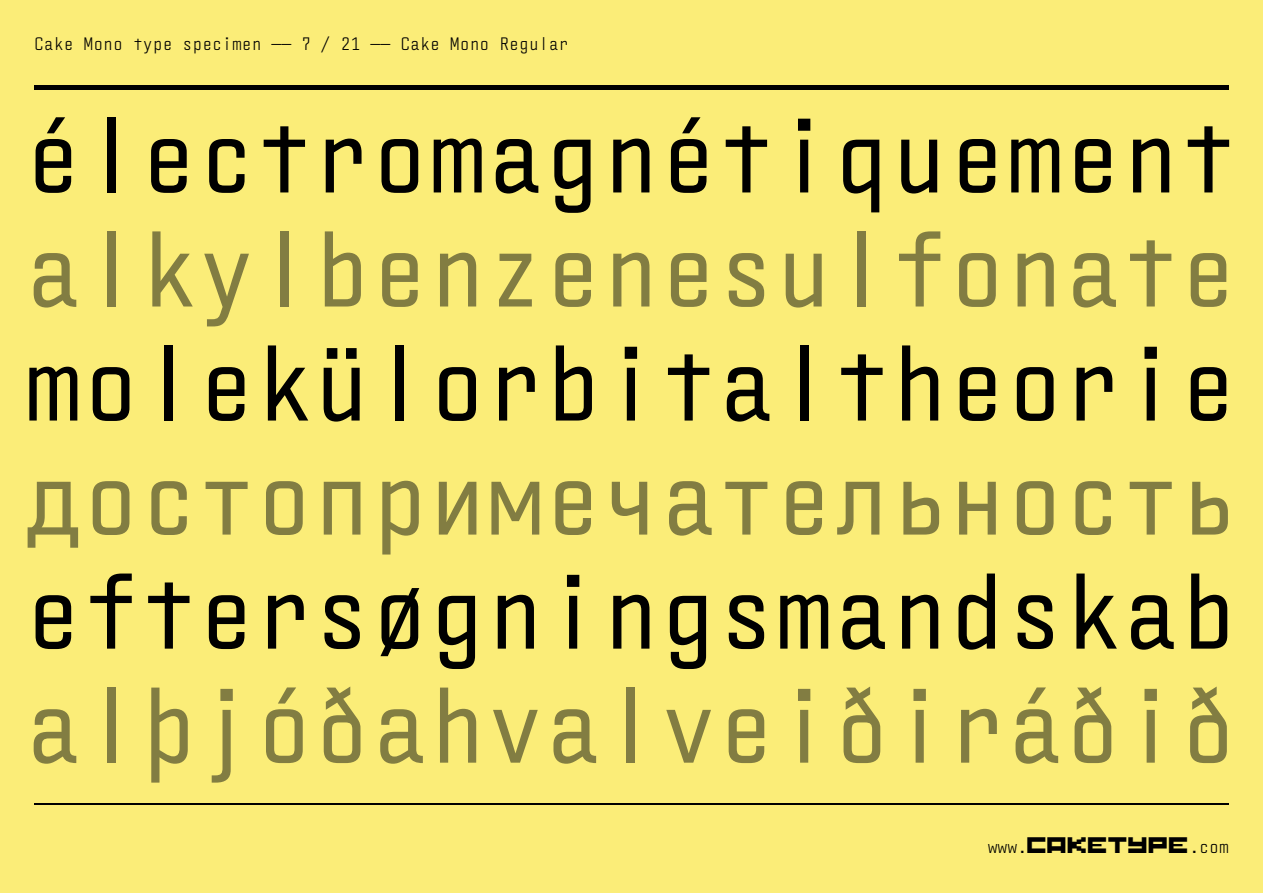
<style>
.page{position:relative;width:1263px;height:893px;background:#fbed78}
.page>*{position:absolute;margin:0;border:0;box-sizing:border-box;transform-origin:0 0}
.t1{font:105px "Cake Mono";color:#000}
.t2{font:105px "Cake Mono";color:#827d42}
.t3{font:300 18px "Cake Mono UX";color:#000}
.s1{font-family:"Cake Type Logo";font-weight:400}
</style>
<div class="page">
<hr style="left:34px;top:804px;width:1195px;height:1px;background:#000">
<hr style="left:34px;top:85px;width:1195px;height:4px;background:#000">
<p class="t3" style="left:34px;top:32px;width:536px">Cake Mono type specimen —— 7 / 21 —— Cake Mono Regular</p>
<p class="t1" style="left:24px;top:87px;width:1214px">électromagnétiquement</p>
<p class="t2" style="left:24px;top:201px;width:1214px">alkylbenzenesulfonate</p>
<p class="t1" style="left:24px;top:315px;width:1214px">molekülorbitaltheorie</p>
<p class="t2" style="left:24px;top:429px;width:1214px">достопримечательность</p>
<p class="t1" style="left:24px;top:543px;width:1214px">eftersøgningsmandskab</p>
<p class="t2" style="left:24px;top:657px;width:1214px">alþjóðahvalveiðiráðið</p>
<p class="t3" style="left:988px;top:836px;width:243px">www.<span class="s1">CAKETYPE</span>.com</p>
</div>
